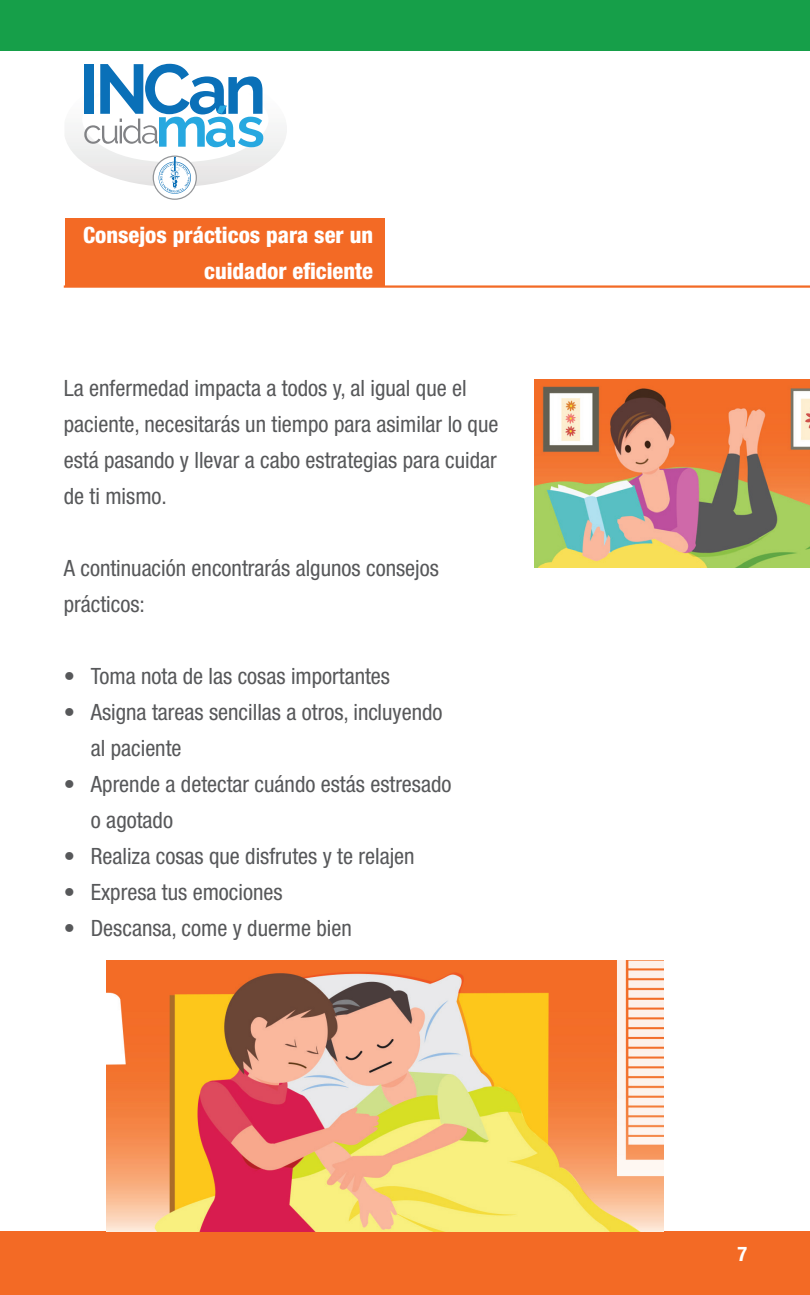
<style>
.page{position:relative;width:810px;height:1295px;background:#fff}
.page>*{position:absolute;margin:0;border:0;box-sizing:border-box;transform-origin:0 0}
.t1{font:condensed 22.5px/36px "Helvetica Neue";color:#57585a}
.t2{font:800 condensed 22.5px/36px "Helvetica Neue";color:#fff;text-align:right}
.t3{font:700 condensed 20.25px "Helvetica Neue";color:#fff}
</style>
<div class="page">
<div style="left:0;top:1231px;width:810px;height:64px;background:#f36a25"></div>
<div style="left:0;top:0;width:810px;height:51px;background:#169f49"></div>
<img style="left:65px;top:129px;width:222px;height:57px">
<svg style="left:84px;top:64px;width:179px;height:83px"></svg>
<svg style="left:153px;top:153px;width:44px;height:47px"></svg>
<img style="left:535px;top:379px;width:275px;height:188px">
<img style="left:106px;top:960px;width:558px;height:271px">
<div style="left:65px;top:218px;width:320px;height:69px;background:#f36a25"></div>
<hr style="left:64px;top:285px;width:746px;height:3px;background:#f36a25">
<p class="t2" style="left:83px;top:217px;width:291px">Consejos prácticos para ser un cuidador eficiente</p>
<p class="t1" style="left:64px;top:370px;width:436px">La enfermedad impacta a todos y, al igual que el paciente, necesitarás un tiempo para asimilar lo que está pasando y llevar a cabo estrategias para cuidar de ti mismo.</p>
<p class="t1" style="left:64px;top:550px;width:377px">A continuación encontrarás algunos consejos prácticos:</p>
<p class="t1" style="left:64px;top:658px;width:328px">• Toma nota de las cosas importantes</p>
<p class="t1" style="left:91px;top:694px;width:353px;text-indent:-27px">• Asigna tareas sencillas a otros, incluyendo al paciente</p>
<p class="t1" style="left:91px;top:766px;width:362px;text-indent:-27px">• Aprende a detectar cuándo estás estresado o agotado</p>
<p class="t1" style="left:64px;top:838px;width:352px">• Realiza cosas que disfrutes y te relajen</p>
<p class="t1" style="left:64px;top:874px;width:220px">• Expresa tus emociones</p>
<p class="t1" style="left:64px;top:910px;width:290px">• Descansa, come y duerme bien</p>
<p class="t3" style="left:737px;top:1241px;width:11px">7</p>
</div>
